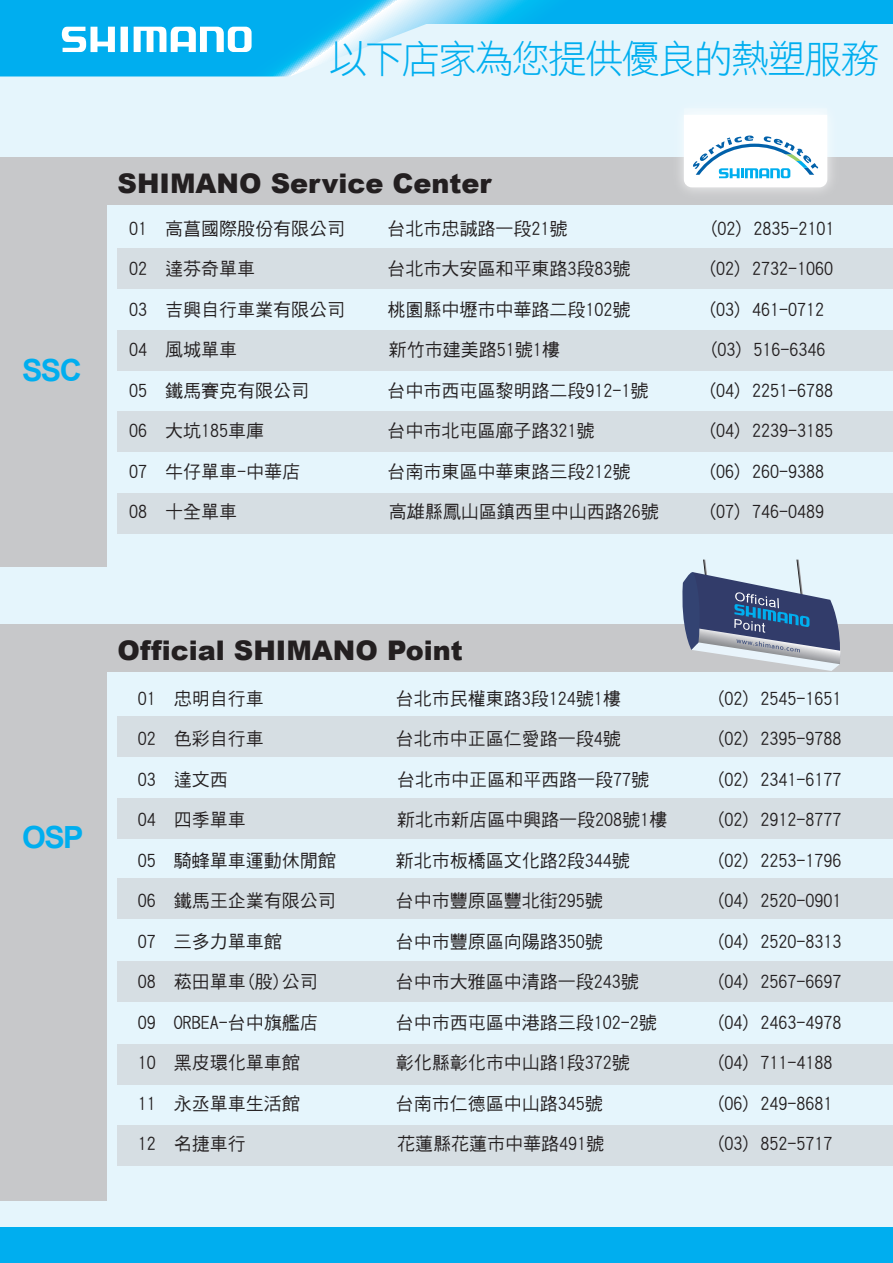
<style>
.page{position:relative;width:893px;height:1263px;background:#e5f5fc}
.page>*{position:absolute;margin:0;border:0;box-sizing:border-box;transform-origin:0 0}
.t1{font:38.55px "DF Hei W3 WIN BF";letter-spacing:-.05em;color:#00aeef}
.t2{font:700 30.6px "Arial";letter-spacing:-.05em;color:#00aeef}
.t3{font:900 27px "Arial";color:#231f20}
.t4{font:18px "DF Hei W5 WIN BF";color:#231f20}
</style>
<div class="page">
<svg style="left:0;top:0;width:893px;height:77px"></svg>
<svg style="left:62px;top:27px;width:190px;height:25px;background:#94dcf8"></svg>
<div style="left:0;top:1227px;width:893px;height:36px;background:#00aeef"></div>
<div style="left:0;top:157px;width:893px;height:47px;background:#c7c8ca"></div>
<div style="left:117px;top:248px;width:776px;height:40px;background:#d6dee3"></div>
<div style="left:117px;top:330px;width:776px;height:41px;background:#d6dee3"></div>
<div style="left:117px;top:411px;width:776px;height:40px;background:#d6dee3"></div>
<div style="left:117px;top:494px;width:776px;height:40px;background:#d6dee3"></div>
<div style="left:117px;top:716px;width:776px;height:40px;background:#d6dee3"></div>
<div style="left:117px;top:798px;width:776px;height:40px;background:#d6dee3"></div>
<div style="left:117px;top:878px;width:776px;height:41px;background:#d6dee3"></div>
<div style="left:117px;top:961px;width:776px;height:41px;background:#d6dee3"></div>
<div style="left:117px;top:1044px;width:776px;height:41px;background:#d6dee3"></div>
<div style="left:117px;top:1125px;width:776px;height:40px;background:#d6dee3"></div>
<div style="left:0;top:157px;width:106px;height:410px;background:#c7c8ca"></div>
<div style="left:0;top:624px;width:106px;height:576px;background:#c7c8ca"></div>
<div style="left:0;top:625px;width:893px;height:47px;background:#c7c8ca"></div>
<img style="left:680px;top:119px;width:152px;height:73px">
<svg style="left:684px;top:111px;width:143px;height:76px;background:#e1f0f7"></svg>
<svg style="left:680px;top:560px;width:162px;height:111px"></svg>
<h1 class="t1" style="left:329px;top:39px;width:552px">以下店家為您提供優良的熱塑服務</h1>
<h2 class="t2" style="left:22px;top:350px;width:61px">SSC</h2>
<h3 class="t3" style="left:117px;top:164px;width:376px">SHIMANO Service Center</h3>
<p class="t4" style="left:129px;top:219px;width:217px">01 高菖國際股份有限公司</p>
<p class="t4" style="left:387px;top:219px;width:181px">台北市忠誠路一段21號</p>
<p class="t4" style="left:708px;top:219px;width:127px">(02) 2835-2101</p>
<p class="t4" style="left:129px;top:260px;width:127px">02 達芬奇單車</p>
<p class="t4" style="left:387px;top:260px;width:244px">台北市大安區和平東路3段83號</p>
<p class="t4" style="left:707px;top:260px;width:127px">(02) 2732-1060</p>
<p class="t4" style="left:129px;top:300px;width:217px">03 吉興自行車業有限公司</p>
<p class="t4" style="left:387px;top:300px;width:244px">桃園縣中壢市中華路二段102號</p>
<p class="t4" style="left:707px;top:300px;width:119px">(03) 461-0712</p>
<p class="t4" style="left:129px;top:341px;width:109px">04 風城單車</p>
<p class="t4" style="left:389px;top:341px;width:172px">新竹市建美路51號1樓</p>
<p class="t4" style="left:708px;top:341px;width:119px">(03) 516-6346</p>
<p class="t4" style="left:129px;top:381px;width:181px">05 鐵馬賽克有限公司</p>
<p class="t4" style="left:387px;top:381px;width:262px">台中市西屯區黎明路二段912-1號</p>
<p class="t4" style="left:707px;top:381px;width:128px">(04) 2251-6788</p>
<p class="t4" style="left:129px;top:422px;width:136px">06 大坑185車庫</p>
<p class="t4" style="left:387px;top:422px;width:208px">台中市北屯區廍子路321號</p>
<p class="t4" style="left:707px;top:422px;width:127px">(04) 2239-3185</p>
<p class="t4" style="left:129px;top:462px;width:172px">07 牛仔單車-中華店</p>
<p class="t4" style="left:387px;top:462px;width:244px">台南市東區中華東路三段212號</p>
<p class="t4" style="left:707px;top:462px;width:119px">(06) 260-9388</p>
<p class="t4" style="left:129px;top:503px;width:109px">08 十全單車</p>
<p class="t4" style="left:389px;top:503px;width:271px">高雄縣鳳山區鎮西里中山西路26號</p>
<p class="t4" style="left:707px;top:503px;width:119px">(07) 746-0489</p>
<h2 class="t2" style="left:22px;top:817px;width:63px">OSP</h2>
<h3 class="t3" style="left:117px;top:631px;width:347px">Official SHIMANO Point</h3>
<p class="t4" style="left:138px;top:689px;width:127px">01 忠明自行車</p>
<p class="t4" style="left:396px;top:689px;width:226px">台北市民權東路3段124號1樓</p>
<p class="t4" style="left:715px;top:689px;width:127px">(02) 2545-1651</p>
<p class="t4" style="left:138px;top:730px;width:127px">02 色彩自行車</p>
<p class="t4" style="left:396px;top:730px;width:226px">台北市中正區仁愛路一段4號</p>
<p class="t4" style="left:715px;top:730px;width:127px">(02) 2395-9788</p>
<p class="t4" style="left:138px;top:770px;width:91px">03 達文西</p>
<p class="t4" style="left:397px;top:770px;width:253px">台北市中正區和平西路一段77號</p>
<p class="t4" style="left:715px;top:770px;width:127px">(02) 2341-6177</p>
<p class="t4" style="left:138px;top:811px;width:109px">04 四季單車</p>
<p class="t4" style="left:397px;top:811px;width:271px">新北市新店區中興路一段208號1樓</p>
<p class="t4" style="left:715px;top:811px;width:127px">(02) 2912-8777</p>
<p class="t4" style="left:138px;top:851px;width:199px">05 騎蜂單車運動休閒館</p>
<p class="t4" style="left:396px;top:851px;width:235px">新北市板橋區文化路2段344號</p>
<p class="t4" style="left:715px;top:851px;width:127px">(02) 2253-1796</p>
<p class="t4" style="left:138px;top:892px;width:199px">06 鐵馬王企業有限公司</p>
<p class="t4" style="left:396px;top:892px;width:208px">台中市豐原區豐北街295號</p>
<p class="t4" style="left:715px;top:892px;width:127px">(04) 2520-0901</p>
<p class="t4" style="left:138px;top:932px;width:146px">07 三多力單車館</p>
<p class="t4" style="left:396px;top:932px;width:208px">台中市豐原區向陽路350號</p>
<p class="t4" style="left:715px;top:932px;width:127px">(04) 2520-8313</p>
<p class="t4" style="left:138px;top:973px;width:182px">08 菘田單車(股)公司</p>
<p class="t4" style="left:396px;top:973px;width:244px">台中市大雅區中清路一段243號</p>
<p class="t4" style="left:715px;top:973px;width:127px">(04) 2567-6697</p>
<p class="t4" style="left:138px;top:1013px;width:182px">09 ORBEA-台中旗艦店</p>
<p class="t4" style="left:396px;top:1013px;width:262px">台中市西屯區中港路三段102-2號</p>
<p class="t4" style="left:715px;top:1013px;width:127px">(04) 2463-4978</p>
<p class="t4" style="left:138px;top:1054px;width:164px">10 黑皮環化單車館</p>
<p class="t4" style="left:396px;top:1054px;width:235px">彰化縣彰化市中山路1段372號</p>
<p class="t4" style="left:715px;top:1054px;width:118px">(04) 711-4188</p>
<p class="t4" style="left:138px;top:1094px;width:164px">11 永丞單車生活館</p>
<p class="t4" style="left:396px;top:1094px;width:208px">台南市仁德區中山路345號</p>
<p class="t4" style="left:715px;top:1094px;width:118px">(06) 249-8681</p>
<p class="t4" style="left:138px;top:1135px;width:110px">12 名捷車行</p>
<p class="t4" style="left:397px;top:1135px;width:208px">花蓮縣花蓮市中華路491號</p>
<p class="t4" style="left:715px;top:1135px;width:118px">(03) 852-5717</p>
</div>
